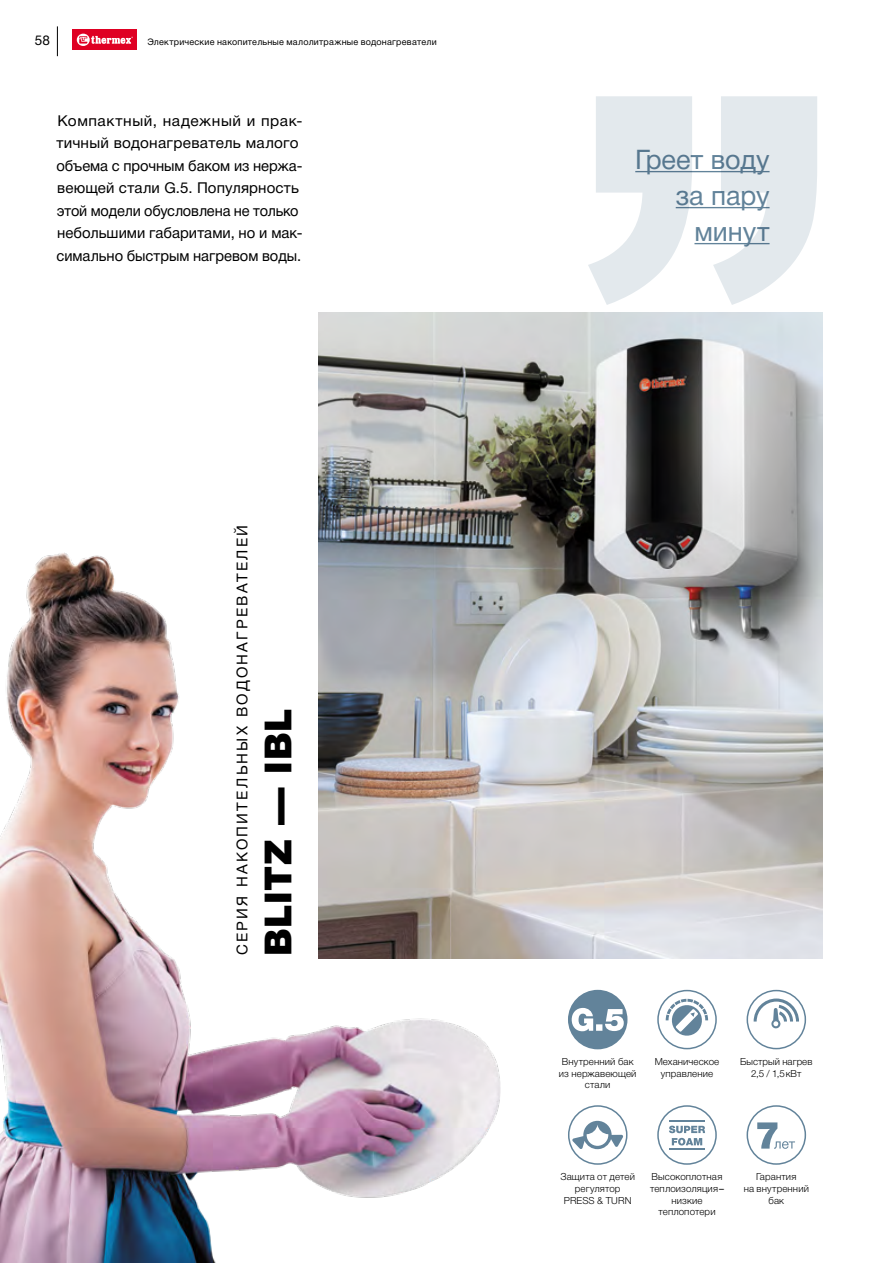
<style>
.page{position:relative;width:893px;height:1263px;background:#fff}
.page>*{position:absolute;margin:0;border:0;box-sizing:border-box;transform-origin:0 0}
.t1{font:900 37.5px "Helvetica Neue Cyr";letter-spacing:.025em;color:#000}
.t2{font:27px/36px "Helvetica Neue Cyr";color:#62839a;text-align:right}
.t3{font:15px/22.5px "Helvetica Neue Cyr";letter-spacing:.005em;color:#000}
.t4{font:15px "Helvetica Neue Cyr";letter-spacing:.14em;color:#000}
.t5{font:13.5px "Helvetica Neue Cyr";color:#000}
.t6{font:300 9.75px/11.7px "Helvetica Neue Cyr";letter-spacing:.015em;color:#000;text-align:center}
.t7{font:9px "Helvetica Neue Cyr";letter-spacing:.025em;color:#000}
.s1{font-weight:400}
</style>
<div class="page">
<img style="left:318px;top:313px;width:504px;height:646px">
<img style="left:0;top:552px;width:500px;height:711px">
<svg style="left:588px;top:96px;width:229px;height:209px;fill:#e3e9ed"></svg>
<svg style="left:568px;top:990px;width:59px;height:59px"></svg>
<div style="left:657px;top:990px;width:60px;height:59px;border:2px solid #62839a;border-radius:50%"></div>
<svg style="left:666px;top:999px;width:42px;height:37px"></svg>
<div style="left:747px;top:990px;width:59px;height:59px;border:2px solid #62839a;border-radius:50%"></div>
<svg style="left:754px;top:998px;width:45px;height:30px"></svg>
<svg style="left:572px;top:1121px;width:51px;height:28px"></svg>
<div style="left:568px;top:1105px;width:59px;height:60px;border:2px solid #62839a;border-radius:50%"></div>
<div style="left:657px;top:1105px;width:60px;height:60px;border:2px solid #62839a;border-radius:50%"></div>
<svg style="left:669px;top:1125px;width:36px;height:20px"></svg>
<hr style="left:669px;top:1121px;width:36px;height:1px;background:#62839a">
<hr style="left:669px;top:1149px;width:36px;height:1px;background:#62839a">
<div style="left:747px;top:1105px;width:59px;height:60px;border:2px solid #62839a;border-radius:50%"></div>
<svg style="left:757px;top:1122px;width:38px;height:27px"></svg>
<hr style="left:57px;top:26px;width:1px;height:30px;background:#000">
<div style="left:72px;top:30px;width:65px;height:20px;background:#df0023"></div>
<svg style="left:77px;top:34px;width:56px;height:12px"></svg>
<p class="t5" style="left:35px;top:33px;width:17px">58</p>
<p class="t7" style="left:148px;top:37px;width:291px">Электрические накопительные малолитражные водонагреватели</p>
<p class="t3" style="left:56px;top:109px;width:248px">Компактный, надежный и прак&shy;тичный водонагреватель малого объема с прочным баком из нержа&shy;веющей стали G.5. Популярность этой модели обусловлена не только небольшими габаритами, но и мак&shy;симально быстрым нагревом воды.</p>
<p class="t4" style="left:234px;top:955px;width:431px;rotate:-90deg">СЕРИЯ НАКОПИТЕЛЬНЫХ ВОДОНАГРЕВАТЕЛЕЙ</p>
<h1 class="t1" style="left:257px;top:956px;width:250px;rotate:-90deg">BLITZ — IBL</h1>
<h2 class="t2" style="left:635px;top:142px;width:136px">Греет воду за пару минут</h2>
<p class="t6" style="left:559px;top:1055px;width:79px">Внутренний бак из нержавеющей стали</p>
<p class="t6" style="left:655px;top:1055px;width:66px">Механическое управление</p>
<p class="t6" style="left:740px;top:1055px;width:74px">Быстрый нагрев<br>2,5 / 1,5кВт</p>
<p class="t6" style="left:560px;top:1171px;width:76px">Защита от детей регулятор<br>PRESS &amp; TURN</p>
<p class="t6" style="left:650px;top:1171px;width:75px">Высокоплотная теплоизоляция<span class="s1">– </span>низкие теплопотери</p>
<p class="t6" style="left:744px;top:1171px;width:67px">Гарантия<br>на внутренний бак</p>
</div>
